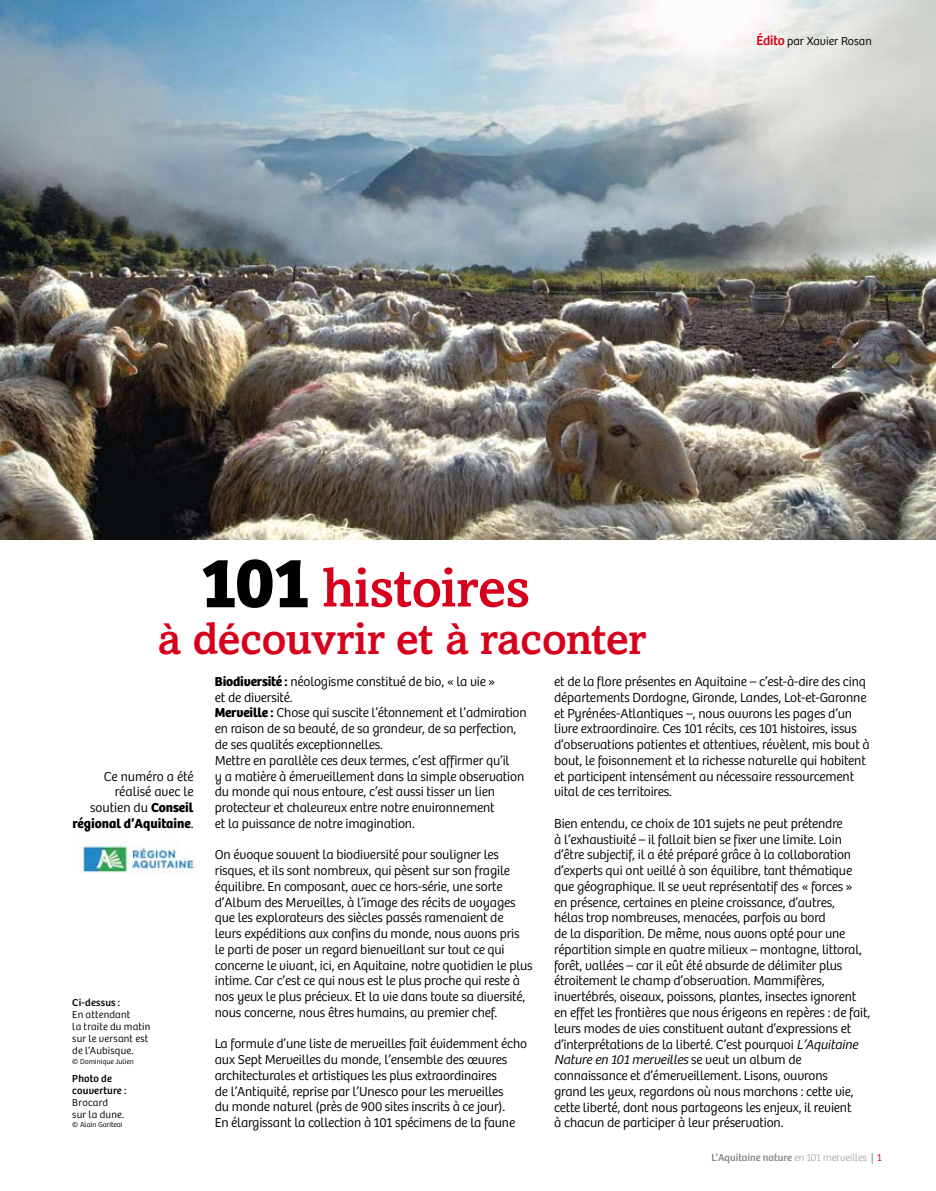
<style>
.page{position:relative;width:936px;height:1191px;background:#fff}
.page>*{position:absolute;margin:0;border:0;box-sizing:border-box;transform-origin:0 0}
.t1{font:500 55.35px "Amasis";letter-spacing:-.01em;color:#d7001c}
.t2{font:500 45px "Amasis";letter-spacing:-.015em;color:#d7001c}
.t3{font:300 13.5px/15.8px "Bree";letter-spacing:-.01em;color:#000}
.t4{font:300 12px "Bree";color:#000}
.t5{font:300 10.5px/12px "Bree";letter-spacing:.015em;color:#000}
.t6{font:10.5px "Bree";color:#898785}
.t7{font:10.5px/12px "Bree";letter-spacing:.015em;color:#000}
.t8{font:300 7.5px "Bree";color:#000}
.s1{font-weight:400;font-size:13.5px;color:#d7001c}
.s2{font-weight:700}
.s3{font-style:italic}
.s4{font-weight:100}
.s5{font-weight:300;color:#d7001c}
</style>
<div class="page">
<img style="left:0;top:0;width:935px;height:539px">
<svg style="left:202px;top:559px;width:105px;height:49px"></svg>
<img style="left:82px;top:845px;width:114px;height:28px">
<p class="t4" style="left:756px;top:34px;width:117px"><span class="s1">Édito</span> par Xavier Rosan</p>
<h1 class="t1" style="left:323px;top:554px;width:209px">histoires</h1>
<h2 class="t2" style="left:157px;top:611px;width:490px">à découvrir et à raconter</h2>
<p class="t3" style="left:73px;top:768px;width:122px;text-align:right">Ce numéro a été réalisé avec le soutien du <span class="s2">Conseil régional d’Aquitaine</span>.</p>
<p class="t7" style="left:72px;top:996px;width:49px">Ci-dessus :</p>
<p class="t5" style="left:72px;top:1008px;width:80px">En attendant<br>la traite du matin sur le versant est de l’Aubisque.</p>
<p class="t8" style="left:72px;top:1057px;width:63px">© Dominique Julien</p>
<p class="t7" style="left:72px;top:1072px;width:55px">Photo de couverture :</p>
<p class="t5" style="left:72px;top:1096px;width:54px">Brocard sur la dune.</p>
<p class="t8" style="left:72px;top:1120px;width:52px">© Alain Gariteai</p>
<p class="t3" style="left:215px;top:674px;width:313px"><span class="s2">Biodiversité :</span> néologisme constitué de bio, « la vie »<br>et de diversité.<br><span class="s2">Merveille :</span> Chose qui suscite l’étonnement et l’admiration en raison de sa beauté, de sa grandeur, de sa perfection, de ses qualités exceptionnelles.<br>Mettre en parallèle ces deux termes, c’est affirmer qu’il<br>y a matière à émerveillement dans la simple observation du monde qui nous entoure, c’est aussi tisser un lien protecteur et chaleureux entre notre environnement<br>et la puissance de notre imagination.</p>
<p class="t3" style="left:215px;top:847px;width:319px">On évoque souvent la biodiversité pour souligner les risques, et ils sont nombreux, qui pèsent sur son fragile équilibre. En composant, avec ce hors-série, une sorte d’Album des Merveilles, à l’image des récits de voyages que les explorateurs des siècles passés ramenaient de leurs expéditions aux confins du monde, nous avons pris le parti de poser un regard bienveillant sur tout ce qui concerne le vivant, ici, en Aquitaine, notre quotidien le plus intime. Car c’est ce qui nous est le plus proche qui reste à nos yeux le plus précieux. Et la vie dans toute sa diversité, nous concerne, nous êtres humains, au premier chef.</p>
<p class="t3" style="left:215px;top:1036px;width:314px">La formule d’une liste de merveilles fait évidemment écho aux Sept Merveilles du monde, l’ensemble des œuvres architecturales et artistiques les plus extraordinaires<br>de l’Antiquité, reprise par l’Unesco pour les merveilles<br>du monde naturel (près de 900 sites inscrits à ce jour).<br>En élargissant la collection à 101 spécimens de la faune</p>
<p class="t3" style="left:554px;top:674px;width:317px">et de la flore présentes en Aquitaine – c’est-à-dire des cinq départements Dordogne, Gironde, Landes, Lot-et-Garonne et Pyrénées-Atlantiques –, nous ouvrons les pages d’un livre extraordinaire. Ces 101 récits, ces 101 histoires, issus d’observations patientes et attentives, révèlent, mis bout à bout, le foisonnement et la richesse naturelle qui habitent et participent intensément au nécessaire ressourcement vital de ces territoires.</p>
<p class="t3" style="left:554px;top:815px;width:317px">Bien entendu, ce choix de 101 sujets ne peut prétendre<br>à l’exhaustivité – il fallait bien se fixer une limite. Loin d’être subjectif, il a été préparé grâce à la collaboration d’experts qui ont veillé à son équilibre, tant thématique que géographique. Il se veut représentatif des « forces »<br>en présence, certaines en pleine croissance, d’autres,<br>hélas trop nombreuses, menacées, parfois au bord<br>de la disparition. De même, nous avons opté pour une répartition simple en quatre milieux – montagne, littoral, forêt, vallées – car il eût été absurde de délimiter plus étroitement le champ d’observation. Mammifères, invertébrés, oiseaux, poissons, plantes, insectes ignorent en effet les frontières que nous érigeons en repères : de fait, leurs modes de vies constituent autant d’expressions et d’interprétations de la liberté. C’est pourquoi <span class="s3">L’Aquitaine Nature en 101 merveilles</span> se veut un album de connaissance et d’émerveillement. Lisons, ouvrons<br>grand les yeux, regardons où nous marchons : cette vie, cette liberté, dont nous partageons les enjeux, il revient<br>à chacun de participer à leur préservation.</p>
<p class="t6" style="left:711px;top:1151px;width:172px">L’Aquitaine nature <span class="s4">en 101 merveilles</span> <span class="s5">1</span></p>
</div>
